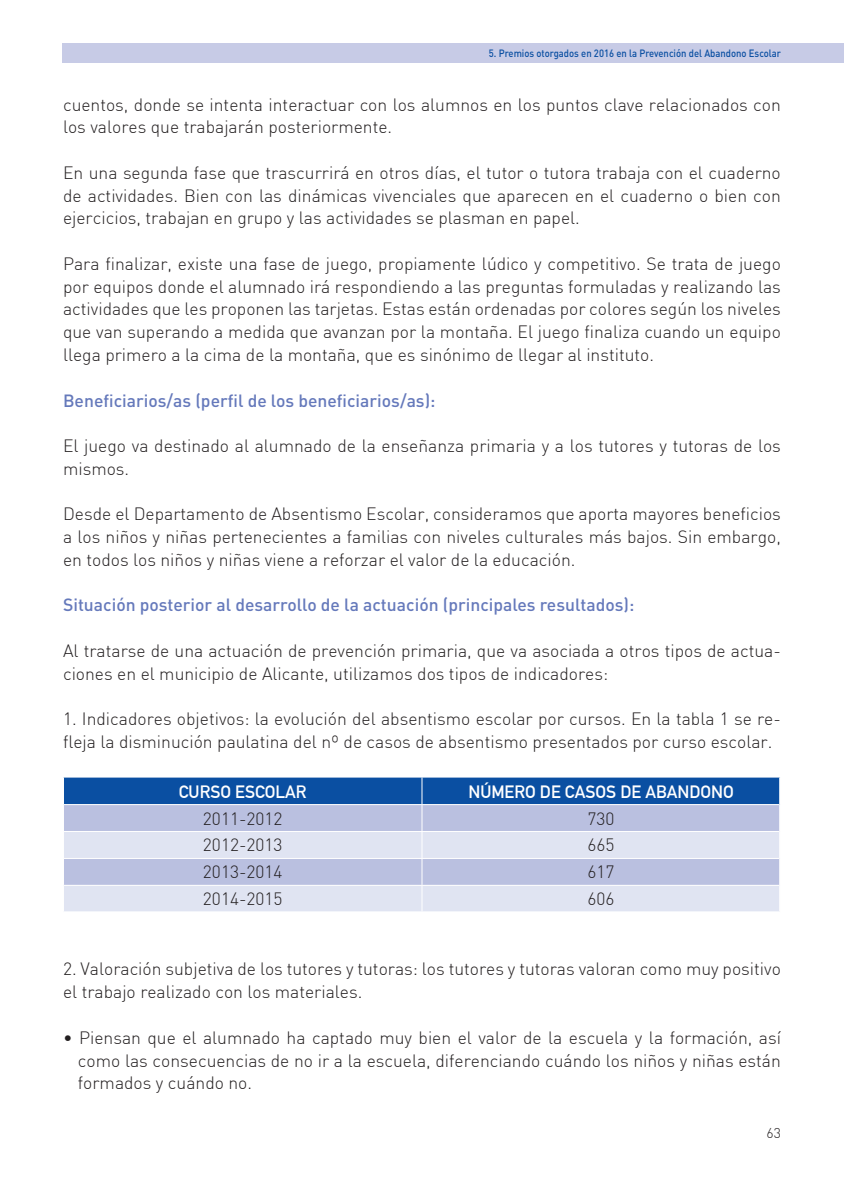
<style>
.page{position:relative;width:844px;height:1191px;background:#fff}
.page>*{position:absolute;margin:0;border:0;box-sizing:border-box;transform-origin:0 0}
.t1{font:300 17.5px/22.8px "DIN";color:#231f20}
.t2{font:500 17.5px "DIN";color:#6579bb}
.t3{font:700 17.5px "DIN Alternate";color:#fff}
.t4{font:300 14px "DIN";color:#231f20}
.t5{font:500 10.5px "DIN";color:#0a4fa2;scale:.9 1}
</style>
<div class="page">
<div style="left:63px;top:43px;width:780px;height:20px;background:#c7cbe6"></div>
<svg style="left:63px;top:777px;width:717px;height:134px;background:#a8b9db"></svg>
<p class="t5" style="left:488px;top:47px;width:326px">5. Premios otorgados en 2016 en la Prevención del Abandono Escolar</p>
<p class="t1" style="left:63px;top:93px;width:719px">cuentos, donde se intenta interactuar con los alumnos en los puntos clave relacionados con los valores que trabajarán posteriormente.</p>
<p class="t1" style="left:63px;top:161px;width:719px;text-align:justify">En una segunda fase que trascurrirá en otros días, el tutor o tutora trabaja con el cuaderno de actividades. Bien con las dinámicas vivenciales que aparecen en el cuaderno o bien con ejercicios, trabajan en grupo y las actividades se plasman en papel.</p>
<p class="t1" style="left:63px;top:252px;width:719px;text-align:justify">Para finalizar, existe una fase de juego, propiamente lúdico y competitivo. Se trata de juego por equipos donde el alumnado irá respondiendo a las preguntas formuladas y realizando las actividades que les proponen las tarjetas. Estas están ordenadas por colores según los niveles que van superando a medida que avanzan por la montaña. El juego finaliza cuando un equipo llega primero a la cima de la montaña, que es sinónimo de llegar al instituto.</p>
<p class="t2" style="left:63px;top:389px;width:374px">Beneficiarios/as (perfil de los beneficiarios/as):</p>
<p class="t1" style="left:63px;top:434px;width:719px">El juego va destinado al alumnado de la enseñanza primaria y a los tutores y tutoras de los mismos.</p>
<p class="t1" style="left:63px;top:502px;width:719px;text-align:justify">Desde el Departamento de Absentismo Escolar, consideramos que aporta mayores beneficios a los niños y niñas pertenecientes a familias con niveles culturales más bajos. Sin embargo, en todos los niños y niñas viene a reforzar el valor de la educación.</p>
<p class="t2" style="left:63px;top:594px;width:572px">Situación posterior al desarrollo de la actuación (principales resultados):</p>
<p class="t1" style="left:63px;top:639px;width:719px">Al tratarse de una actuación de prevención primaria, que va asociada a otros tipos de actua&shy;ciones en el municipio de Alicante, utilizamos dos tipos de indicadores:</p>
<p class="t1" style="left:63px;top:707px;width:719px">1. Indicadores objetivos: la evolución del absentismo escolar por cursos. En la tabla 1 se re&shy;fleja la disminución paulatina del nº de casos de absentismo presentados por curso escolar.</p>
<p class="t3" style="left:179px;top:778px;width:129px">CURSO ESCOLAR</p>
<p class="t3" style="left:468px;top:778px;width:267px">NÚMERO DE CASOS DE ABANDONO</p>
<p class="t1" style="left:203px;top:806px;width:81px">2011-2012</p>
<p class="t1" style="left:587px;top:806px;width:28px">730</p>
<p class="t1" style="left:203px;top:833px;width:81px">2012-2013</p>
<p class="t1" style="left:587px;top:833px;width:28px">665</p>
<p class="t1" style="left:203px;top:860px;width:81px">2013-2014</p>
<p class="t1" style="left:587px;top:860px;width:28px">617</p>
<p class="t1" style="left:203px;top:887px;width:81px">2014-2015</p>
<p class="t1" style="left:587px;top:887px;width:28px">606</p>
<p class="t1" style="left:63px;top:957px;width:719px">2. Valoración subjetiva de los tutores y tutoras: los tutores y tutoras valoran como muy positivo el trabajo realizado con los materiales.</p>
<p class="t1" style="left:78px;top:1026px;width:704px;text-align:justify;text-indent:-15px">• Piensan que el alumnado ha captado muy bien el valor de la escuela y la formación, así como las consecuencias de no ir a la escuela, diferenciando cuándo los niños y niñas están formados y cuándo no.</p>
<p class="t4" style="left:766px;top:1124px;width:16px">63</p>
</div>
